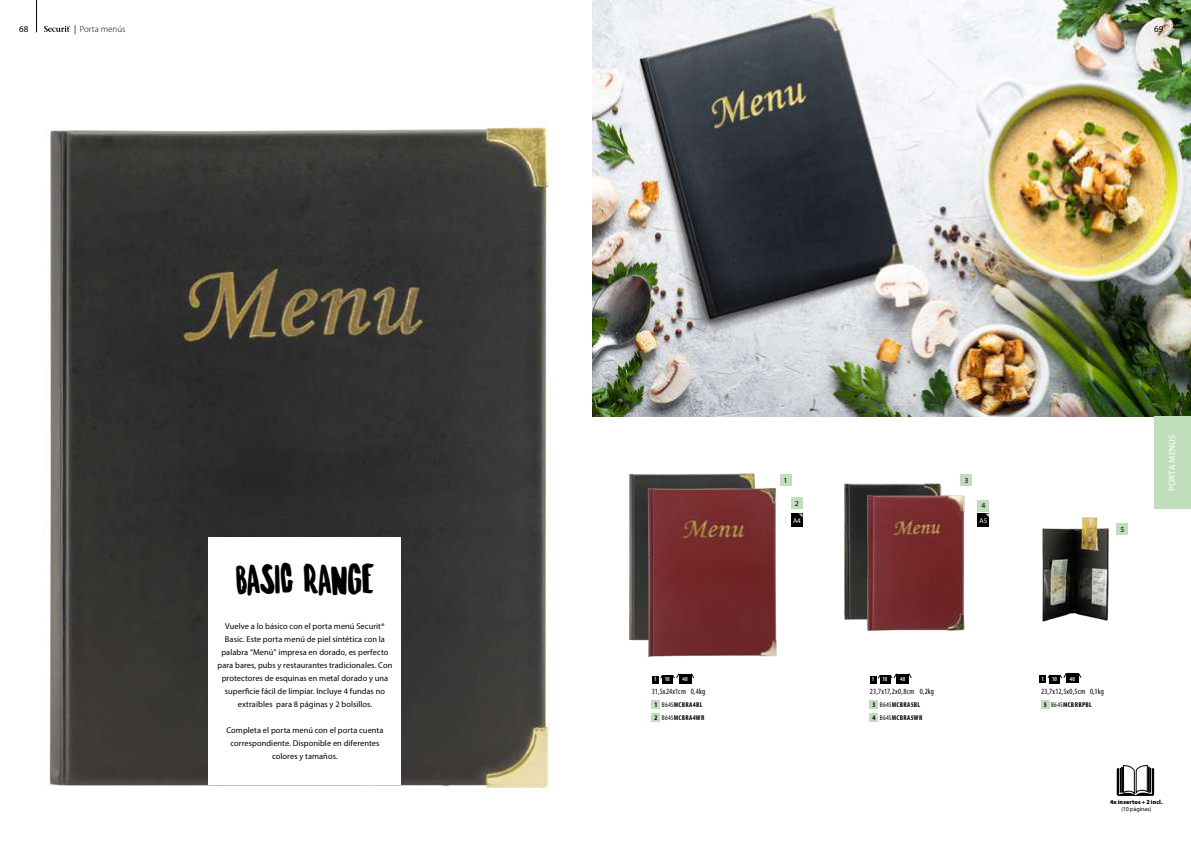
<style>
.page{position:relative;width:1191px;height:842px;background:#fff}
.page>*{position:absolute;margin:0;border:0;box-sizing:border-box;transform-origin:0 0}
.t1{font:48px "Securit Hand Pro";letter-spacing:-.06em;color:#000}
.t2{font:300 9px "Myriad Pro";color:#000}
.t3{font:9px "Myriad Pro";letter-spacing:.025em;color:#fff}
.t4{font:9px "Myriad Pro";color:#000}
.t5{font:8.4px/13px "Myriad Pro";letter-spacing:.01em;color:#000;text-align:center}
.t6{font:condensed 8px "Myriad Pro";letter-spacing:.025em;color:#000}
.t7{font:7.8px "Myriad Pro";color:#000}
.t8{font:700 condensed 7px/13px "Myriad Pro";letter-spacing:.05em;color:#000}
.t9{font:7px "Myriad Pro";color:#fff}
.t10{font:900 6px "Myriad Pro";letter-spacing:.015em;color:#000}
.t11{font:600 condensed 6px "Myriad Pro";letter-spacing:.005em;color:#fff}
.t12{font:6px "Myriad Pro";letter-spacing:.005em;color:#000}
.s1{font-weight:400}
</style>
<div class="page">
<img style="left:48px;top:121px;width:502px;height:673px">
<div style="left:209px;top:537px;width:192px;height:248px;background:#fff"></div>
<img style="left:844px;top:483px;width:98px;height:137px">
<img style="left:857px;top:487px;width:108px;height:144px">
<img style="left:592px;top:0;width:599px;height:417px">
<svg style="left:1116px;top:243px;width:38px;height:553px"></svg>
<img style="left:1042px;top:517px;width:67px;height:105px">
<img style="left:629px;top:473px;width:127px;height:168px">
<img style="left:640px;top:478px;width:137px;height:179px">
<div style="left:780px;top:474px;width:11px;height:12px;background:#c0debb"></div>
<div style="left:791px;top:497px;width:11px;height:12px;background:#c0debb"></div>
<div style="left:960px;top:474px;width:12px;height:12px;background:#c0debb"></div>
<div style="left:977px;top:500px;width:12px;height:11px;background:#c0debb"></div>
<div style="left:1116px;top:523px;width:12px;height:11px;background:#c0debb"></div>
<div style="left:791px;top:514px;width:11px;height:13px;background:#000"></div>
<div style="left:977px;top:514px;width:12px;height:13px;background:#000"></div>
<svg style="left:44px;top:26px;width:26px;height:6px"></svg>
<hr style="left:36px;top:0;width:1px;height:32px;background:#000">
<div style="left:1154px;top:417px;width:37px;height:92px;background:#c0debb"></div>
<div style="left:1039px;top:676px;width:7px;height:7px;background:#000"></div>
<div style="left:1049px;top:675px;width:11px;height:8px;background:#000"></div>
<div style="left:1066px;top:673px;width:12px;height:10px;background:#000"></div>
<svg style="left:1059px;top:673px;width:7px;height:5px"></svg>
<svg style="left:1078px;top:673px;width:3px;height:5px"></svg>
<div style="left:1041px;top:700px;width:8px;height:8px;background:#c0debb"></div>
<div style="left:651px;top:700px;width:9px;height:8px;background:#c0debb"></div>
<div style="left:651px;top:713px;width:9px;height:8px;background:#c0debb"></div>
<div style="left:870px;top:676px;width:6px;height:7px;background:#000"></div>
<div style="left:880px;top:675px;width:10px;height:8px;background:#000"></div>
<div style="left:896px;top:674px;width:13px;height:9px;background:#000"></div>
<svg style="left:890px;top:673px;width:7px;height:6px"></svg>
<div style="left:869px;top:700px;width:9px;height:8px;background:#c0debb"></div>
<div style="left:869px;top:713px;width:9px;height:8px;background:#c0debb"></div>
<div style="left:652px;top:676px;width:6px;height:7px;background:#000"></div>
<div style="left:662px;top:675px;width:11px;height:8px;background:#000"></div>
<div style="left:678px;top:674px;width:13px;height:9px;background:#000"></div>
<svg style="left:673px;top:673px;width:6px;height:6px"></svg>
<svg style="left:691px;top:673px;width:3px;height:5px"></svg>
<p class="t4" style="left:19px;top:24px;width:11px">68</p>
<p class="t2" style="left:74px;top:23px;width:53px"><span class="s1">|</span> Porta menús</p>
<p class="t4" style="left:1154px;top:24px;width:11px">69</p>
<h1 class="t1" style="left:234px;top:554px;width:143px">BASIC RANGE</h1>
<p class="t5" style="left:217px;top:619px;width:176px">Vuelve a lo básico con el porta menú Securit® Basic. Este porta menú de piel sintética con la palabra ”Menú” impresa en dorado, es perfecto para bares, pubs y restaurantes tradicionales. Con protectores de esquinas en metal dorado y una superficie fácil de limpiar. Incluye 4 fundas no extraíbles para 8 páginas y 2 bolsillos.</p>
<p class="t5" style="left:226px;top:723px;width:159px">Completa el porta menú con el porta cuenta correspondiente. Disponible en diferentes colores y tamaños.</p>
<p class="t7" style="left:783px;top:476px;width:6px">1</p>
<p class="t7" style="left:795px;top:499px;width:6px">2</p>
<p class="t7" style="left:964px;top:476px;width:6px">3</p>
<p class="t7" style="left:981px;top:501px;width:6px">4</p>
<p class="t9" style="left:793px;top:516px;width:9px">A4</p>
<p class="t9" style="left:979px;top:516px;width:9px">A5</p>
<p class="t7" style="left:1120px;top:524px;width:6px">5</p>
<p class="t3" style="left:1166px;top:491px;width:58px;rotate:-90deg">PORTA MENÚS</p>
<p class="t11" style="left:654px;top:675px;width:4px">1</p>
<p class="t11" style="left:665px;top:675px;width:6px">10</p>
<p class="t11" style="left:682px;top:675px;width:7px">40</p>
<p class="t6" style="left:652px;top:686px;width:55px">31,5x24x1cm 0,4kg</p>
<p class="t11" style="left:872px;top:675px;width:4px">1</p>
<p class="t11" style="left:882px;top:675px;width:6px">10</p>
<p class="t11" style="left:900px;top:675px;width:7px">40</p>
<p class="t6" style="left:870px;top:686px;width:66px">23,7x17,2x0,8cm 0,2kg</p>
<p class="t8" style="left:872px;top:698px;width:51px">3 <span class="s1">B645</span>MCBRA5BL<br>4 <span class="s1">B645</span>MCBRA5WR</p>
<p class="t11" style="left:1041px;top:675px;width:4px">1</p>
<p class="t11" style="left:1052px;top:675px;width:6px">10</p>
<p class="t11" style="left:1069px;top:675px;width:7px">40</p>
<p class="t6" style="left:1041px;top:686px;width:64px">23,7x12,5x0,5cm 0,1kg</p>
<p class="t8" style="left:654px;top:698px;width:49px">1 <span class="s1">B645</span>MCBRA4BL</p>
<p class="t8" style="left:1043px;top:698px;width:50px">5 <span class="s1">B645</span>MCBRBPBL</p>
<p class="t8" style="left:654px;top:711px;width:51px">2 <span class="s1">B645</span>MCBRA4WR</p>
<p class="t10" style="left:1110px;top:797px;width:54px">4x insertos + 2 incl.</p>
<p class="t12" style="left:1121px;top:805px;width:31px">(10 páginas)</p>
</div>
